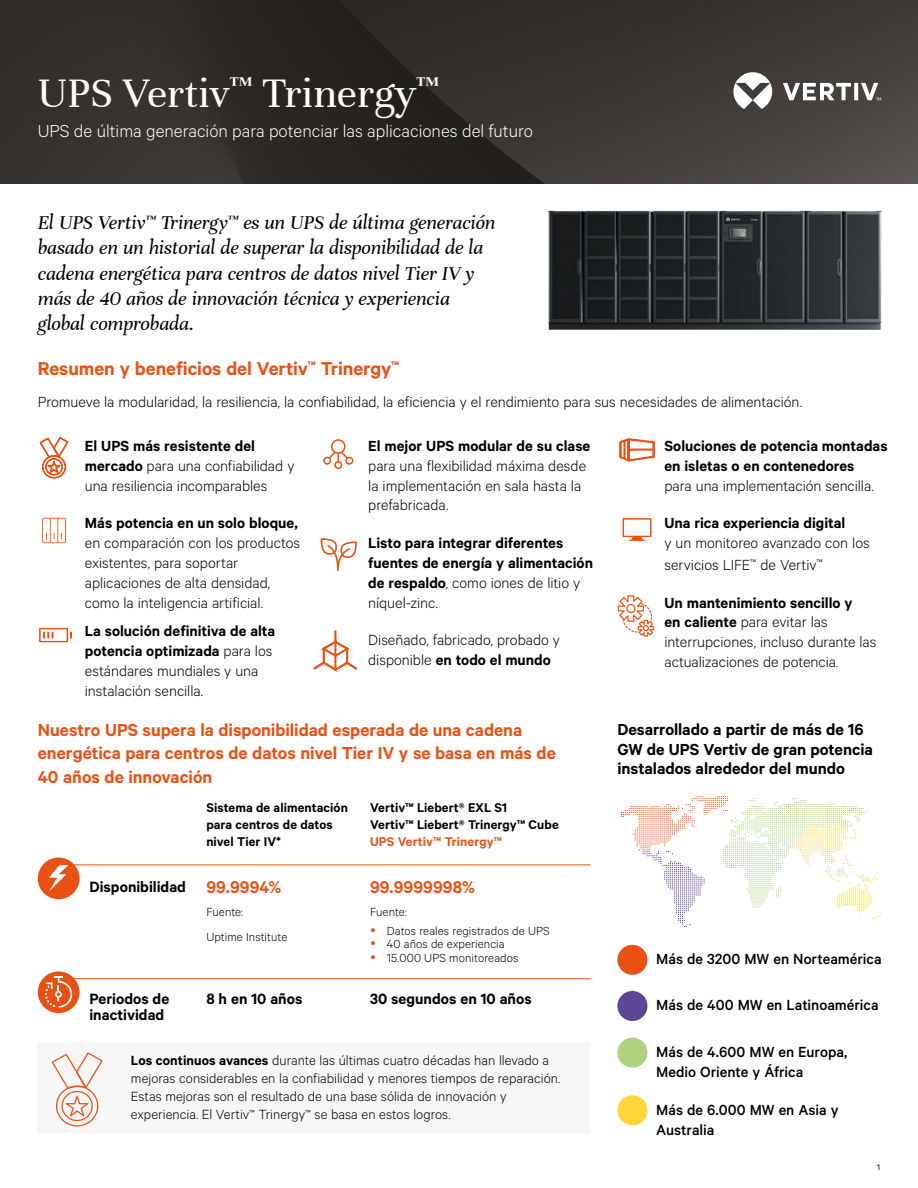
<style>
.page{position:relative;width:918px;height:1188px;background:#fff}
.page>*{position:absolute;margin:0;border:0;box-sizing:border-box;transform-origin:0 0}
.t1{font:45px "Unna";color:#fff}
.t2{font:italic 21px/25.2px "Unna";letter-spacing:-.005em;color:#000}
.t3{font:600 21px "Calibre";letter-spacing:-.005em;color:#e95114}
.t4{font:600 19.5px/23.4px "Calibre";color:#e95114}
.t5{font:300 19.5px "Calibre";color:#fff}
.t6{font:600 19.2px "Calibre";color:#e95114}
.t7{font:600 18px/19.5px "Calibre";color:#000}
.t8{font:600 16.8px/16.5px "Calibre";color:#000}
.t9{font:300 16.5px/19.8px "Calibre";letter-spacing:-.005em;color:#000}
.t10{font:600 16.5px/19.8px "Calibre";color:#000}
.t11{font:500 16.5px/19.8px "Calibre";letter-spacing:-.005em;color:#000}
.t12{font:300 15px/18px "Calibre";color:#000}
.t13{font:600 14.25px/17.1px "Calibre";letter-spacing:.005em;color:#000}
.t14{font:600 14.25px "Calibre";letter-spacing:.005em;color:#e95114}
.t15{font:300 13.2px/18.3px "Calibre";letter-spacing:.005em;color:#000}
.t16{font:9px "Calibre";color:#000}
.s1{font-weight:600}
.s2{font-weight:300}
</style>
<div class="page">
<img style="left:0;top:0;width:918px;height:183px">
<svg style="left:733px;top:72px;width:148px;height:37px"></svg>
<hr style="left:59px;top:865px;width:531px;height:1px;background:#e95114">
<hr style="left:59px;top:978px;width:531px;height:1px;background:#e95114">
<svg style="left:621px;top:796px;width:260px;height:131px"></svg>
<div style="left:617px;top:945px;width:30px;height:30px;background:#e95114;border-radius:50%"></div>
<div style="left:617px;top:991px;width:30px;height:30px;background:#5e4696;border-radius:50%"></div>
<div style="left:617px;top:1038px;width:30px;height:30px;background:#b1d182;border-radius:50%"></div>
<div style="left:617px;top:1095px;width:30px;height:30px;background:#ffd539;border-radius:50%"></div>
<div style="left:38px;top:971px;width:42px;height:42px;background:#e95114;border-radius:50%"></div>
<div style="left:38px;top:858px;width:42px;height:41px;background:#e95114;border-radius:50%"></div>
<svg style="left:49px;top:865px;width:19px;height:27px"></svg>
<svg style="left:45px;top:976px;width:27px;height:32px"></svg>
<div style="left:38px;top:1042px;width:552px;height:92px;background:#f6f6f6"></div>
<svg style="left:52px;top:1052px;width:51px;height:74px"></svg>
<svg style="left:41px;top:517px;width:26px;height:27px"></svg>
<svg style="left:39px;top:437px;width:30px;height:42px"></svg>
<svg style="left:322px;top:438px;width:32px;height:32px"></svg>
<svg style="left:622px;top:517px;width:30px;height:25px"></svg>
<svg style="left:38px;top:627px;width:34px;height:16px"></svg>
<svg style="left:620px;top:438px;width:35px;height:23px"></svg>
<svg style="left:618px;top:595px;width:36px;height:42px"></svg>
<svg style="left:313px;top:631px;width:45px;height:42px"></svg>
<svg style="left:321px;top:538px;width:36px;height:33px"></svg>
<img style="left:548px;top:210px;width:334px;height:120px">
<h1 class="t1" style="left:38px;top:67px;width:403px">UPS Vertiv<sup>™</sup> Trinergy<sup>™</sup></h1>
<p class="t5" style="left:38px;top:119px;width:497px">UPS de última generación para potenciar las aplicaciones del futuro</p>
<p class="t2" style="left:38px;top:210px;width:459px">El UPS Vertiv<sup>™</sup> Trinergy<sup>™</sup> es un UPS de última generación basado en un historial de superar la disponibilidad de la cadena energética para centros de datos nivel Tier IV y más de 40 años de innovación técnica y experiencia global comprobada.</p>
<p class="t3" style="left:38px;top:356px;width:363px">Resumen y beneficios del Vertiv<sup>™</sup> Trinergy<sup>™</sup></p>
<p class="t9" style="left:38px;top:391px;width:766px">Promueve la modularidad, la resiliencia, la confiabilidad, la eficiencia y el rendimiento para sus necesidades de alimentación.</p>
<p class="t9" style="left:85px;top:435px;width:211px"><span class="s1">El UPS más resistente del mercado</span> para una confiabilidad y una resiliencia incomparables</p>
<p class="t10" style="left:85px;top:513px;width:215px">Más potencia en un solo bloque,</p>
<p class="t9" style="left:85px;top:532px;width:217px">en comparación con los productos existentes, para soportar aplicaciones de alta densidad, como la inteligencia artificial.</p>
<p class="t9" style="left:85px;top:621px;width:192px"><span class="s1">La solución definitiva de alta potencia optimizada</span> para los estándares mundiales y una instalación sencilla.</p>
<p class="t10" style="left:368px;top:435px;width:224px">El mejor UPS modular de su clase</p>
<p class="t9" style="left:368px;top:455px;width:219px">para una flexibilidad máxima desde la implementación en sala hasta la prefabricada.</p>
<p class="t10" style="left:368px;top:533px;width:226px">Listo para integrar diferentes fuentes de energía y alimentación de respaldo<span class="s2">, como iones de litio y níquel-zinc.</span></p>
<p class="t9" style="left:368px;top:630px;width:193px">Diseñado, fabricado, probado y disponible <span class="s1">en todo el mundo</span></p>
<p class="t10" style="left:664px;top:435px;width:225px">Soluciones de potencia montadas en isletas o en contenedores</p>
<p class="t9" style="left:664px;top:475px;width:211px">para una implementación sencilla.</p>
<p class="t10" style="left:664px;top:513px;width:182px">Una rica experiencia digital</p>
<p class="t9" style="left:664px;top:532px;width:207px;line-height:21.6px">y un monitoreo avanzado con los servicios LIFE<sup>™</sup> de Vertiv<sup>™</sup></p>
<p class="t9" style="left:664px;top:592px;width:214px"><span class="s1">Un mantenimiento sencillo y<br>en caliente</span> para evitar las interrupciones, incluso durante las actualizaciones de potencia.</p>
<p class="t4" style="left:38px;top:718px;width:520px">Nuestro UPS supera la disponibilidad esperada de una cadena energética para centros de datos nivel Tier IV y se basa en más de<br>40 años de innovación</p>
<p class="t8" style="left:89px;top:878px;width:98px">Disponibilidad</p>
<p class="t13" style="left:206px;top:799px;width:143px">Sistema de alimentación para centros de datos nivel Tier IV*</p>
<p class="t13" style="left:370px;top:799px;width:190px">Vertiv™ Liebert® EXL S1<br>Vertiv™ Liebert® Trinergy™ Cube</p>
<p class="t14" style="left:370px;top:833px;width:134px">UPS Vertiv™ Trinergy™</p>
<p class="t6" style="left:206px;top:876px;width:77px">99.9994%</p>
<p class="t15" style="left:206px;top:899px;width:83px;line-height:24.5px">Fuente:<br>Uptime Institute</p>
<p class="t6" style="left:370px;top:876px;width:106px">99.9999998%</p>
<p class="t15" style="left:387px;top:903px;width:164px;text-indent:-17px">Fuente:<br>Datos reales registrados de UPS</p>
<p class="t15" style="left:387px;top:937px;width:133px;line-height:13.8px">40 años de experiencia<br>15.000 UPS monitoreados</p>
<p class="t8" style="left:89px;top:990px;width:81px">Periodos de inactividad</p>
<p class="t12" style="left:131px;top:1051px;width:431px"><span class="s1">Los continuos avances</span> durante las últimas cuatro décadas han llevado a mejoras considerables en la confiabilidad y menores tiempos de reparación.<br>Estas mejoras son el resultado de una base sólida de innovación y experiencia. El Vertiv<sup>™</sup> Trinergy<sup>™</sup> se basa en estos logros.</p>
<p class="t8" style="left:206px;top:990px;width:98px">8 h en 10 años</p>
<p class="t8" style="left:370px;top:990px;width:163px">30 segundos en 10 años</p>
<p class="t7" style="left:617px;top:719px;width:257px">Desarrollado a partir de más de 16<br>GW de UPS Vertiv de gran potencia instalados alrededor del mundo</p>
<p class="t11" style="left:656px;top:948px;width:227px">Más de 3200 MW en Norteamérica</p>
<p class="t11" style="left:656px;top:995px;width:224px">Más de 400 MW en Latinoamérica</p>
<p class="t11" style="left:656px;top:1042px;width:193px">Más de 4.600 MW en Europa,<br>Medio Oriente y África</p>
<p class="t11" style="left:656px;top:1099px;width:184px">Más de 6.000 MW en Asia y<br>Australia</p>
<p class="t16" style="left:877px;top:1162px;width:4px">1</p>
</div>
